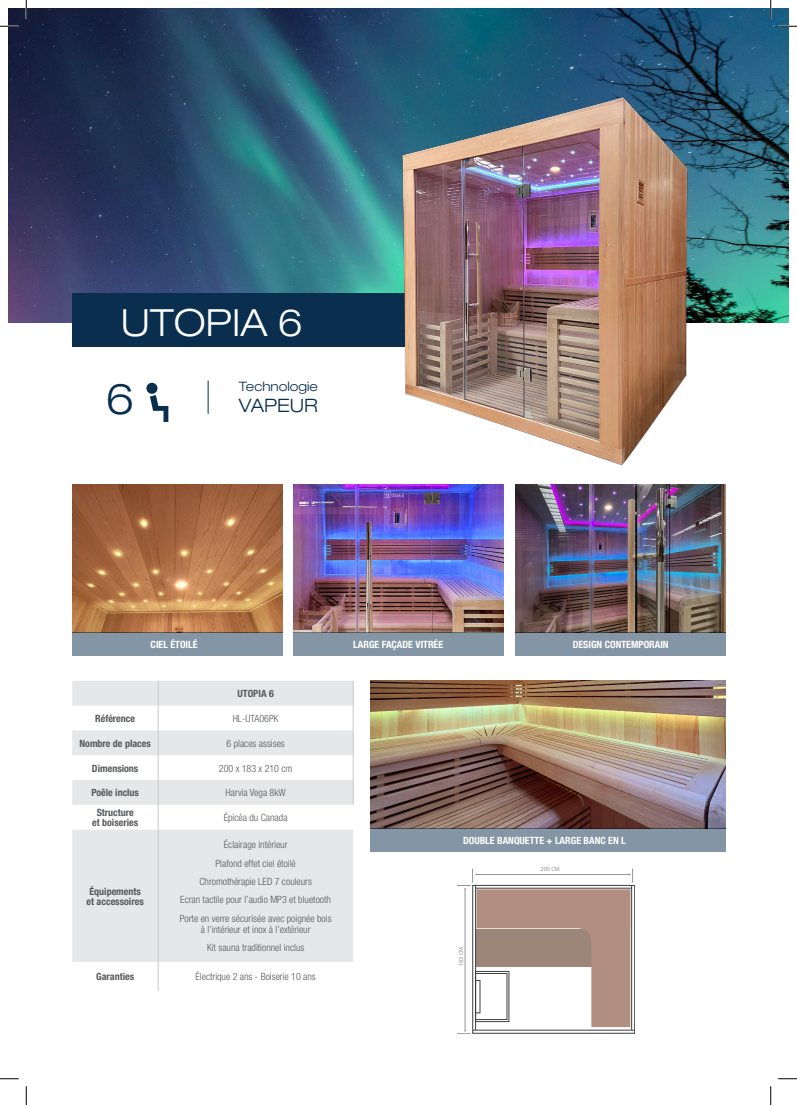
<style>
.page{position:relative;width:797px;height:1105px;background:#fff}
.page>*{position:absolute;margin:0;border:0;box-sizing:border-box;transform-origin:0 0}
.t1{font:300 expanded 42.62px "Helvetica Neue";color:#092e4e}
.t2{font:300 expanded 37.5px "Helvetica Neue";color:#fff}
.t3{font:300 expanded 18.5px "Helvetica Neue";color:#092e4e}
.t4{font:300 expanded 13px "Helvetica Neue";color:#092e4e}
.t5{font:300 condensed 10px/18.4px "Helvetica Neue";color:#57585a;text-align:center}
.t6{font:700 condensed 10px/10px "Helvetica Neue";color:#57585a;text-align:center}
.t7{font:700 condensed 10px "Helvetica Neue";color:#fff}
.t8{font:6.12px "Myriad Pro";color:#939598}
</style>
<div class="page">
<img style="left:9px;top:9px;width:779px;height:313px">
<div style="left:72px;top:294px;width:385px;height:53px;background:#092e4e"></div>
<img style="left:397px;top:81px;width:305px;height:385px">
<img style="left:72px;top:485px;width:210px;height:147px">
<img style="left:293px;top:485px;width:210px;height:147px">
<img style="left:515px;top:485px;width:210px;height:147px">
<img style="left:370px;top:681px;width:355px;height:147px">
<div style="left:72px;top:632px;width:210px;height:24px;background:#8496a6"></div>
<div style="left:293px;top:632px;width:210px;height:24px;background:#8496a6"></div>
<div style="left:515px;top:632px;width:210px;height:24px;background:#8496a6"></div>
<div style="left:370px;top:828px;width:355px;height:24px;background:#8496a6"></div>
<svg style="left:72px;top:681px;width:281px;height:281px;fill:#e6e7e9"></svg>
<svg style="left:353px;top:681px;width:1px;height:124px"></svg>
<svg style="left:158px;top:681px;width:1px;height:149px"></svg>
<hr style="left:158px;top:830px;width:1px;height:132px;background:#c7c8ca">
<svg style="left:158px;top:962px;width:1px;height:29px"></svg>
<div style="left:146px;top:383px;width:11px;height:11px;background:#092e4e;border-radius:50%"></div>
<svg style="left:150px;top:395px;width:18px;height:27px"></svg>
<hr style="left:208px;top:381px;width:1px;height:32px;background:#092e4e">
<hr style="left:472px;top:1030px;width:162px;height:1px;background:#3e3e3f">
<svg style="left:457px;top:869px;width:176px;height:165px"></svg>
<svg style="left:0;top:25px;width:19px;height:2px"></svg>
<svg style="left:778px;top:25px;width:19px;height:2px"></svg>
<svg style="left:0;top:1078px;width:19px;height:1px"></svg>
<svg style="left:778px;top:1078px;width:19px;height:1px"></svg>
<svg style="left:25px;top:0;width:2px;height:19px"></svg>
<svg style="left:25px;top:1086px;width:2px;height:19px"></svg>
<svg style="left:770px;top:0;width:1px;height:19px"></svg>
<svg style="left:770px;top:1086px;width:1px;height:19px"></svg>
<h2 class="t2" style="left:121px;top:308px;width:184px">UTOPIA 6</h2>
<h1 class="t1" style="left:106px;top:383px;width:30px">6</h1>
<h3 class="t4" style="left:239px;top:381px;width:81px">Technologie</h3>
<h3 class="t3" style="left:239px;top:398px;width:81px">VAPEUR</h3>
<p class="t7" style="left:151px;top:639px;width:48px">CIEL ÉTOILÉ</p>
<p class="t7" style="left:353px;top:639px;width:91px">LARGE FAÇADE VITRÉE</p>
<p class="t7" style="left:572px;top:639px;width:97px">DESIGN CONTEMPORAIN</p>
<p class="t6" style="left:237px;top:689px;width:38px">UTOPIA 6</p>
<p class="t6" style="left:95px;top:713px;width:41px">Référence</p>
<p class="t5" style="left:233px;top:709px;width:47px">HL-UTA06PK</p>
<p class="t6" style="left:79px;top:738px;width:73px">Nombre de places</p>
<p class="t5" style="left:226px;top:734px;width:60px">6 places assises</p>
<p class="t6" style="left:92px;top:763px;width:48px">Dimensions</p>
<p class="t5" style="left:219px;top:759px;width:75px">200 x 183 x 210 cm</p>
<p class="t6" style="left:91px;top:788px;width:49px">Poêle inclus</p>
<p class="t5" style="left:225px;top:784px;width:62px">Harvia Vega 8kW</p>
<p class="t6" style="left:92px;top:808px;width:48px">Structure et boiseries</p>
<p class="t5" style="left:224px;top:808px;width:65px">Épicéa du Canada</p>
<p class="t6" style="left:87px;top:886px;width:59px;text-align:left">Équipements et accessoires</p>
<p class="t5" style="left:180px;top:835px;width:153px">Éclairage intérieur<br>Plafond effet ciel étoilé<br>Chromothérapie LED 7 couleurs<br>Ecran tactile pour l’audio MP3 et bluetooth<br>Porte en verre sécurisée avec poignée bois</p>
<p class="t5" style="left:201px;top:920px;width:111px">à l’intérieur et inox à l’extérieur<br>Kit sauna traditionnel inclus</p>
<p class="t6" style="left:96px;top:972px;width:39px">Garanties</p>
<p class="t5" style="left:195px;top:968px;width:122px">Électrique 2 ans - Boiserie 10 ans</p>
<p class="t7" style="left:463px;top:835px;width:164px">DOUBLE BANQUETTE + LARGE BANC EN L</p>
<p class="t8" style="left:457px;top:966px;width:21px;rotate:-90deg">183 CM</p>
<p class="t8" style="left:540px;top:865px;width:21px">200 CM</p>
</div>
